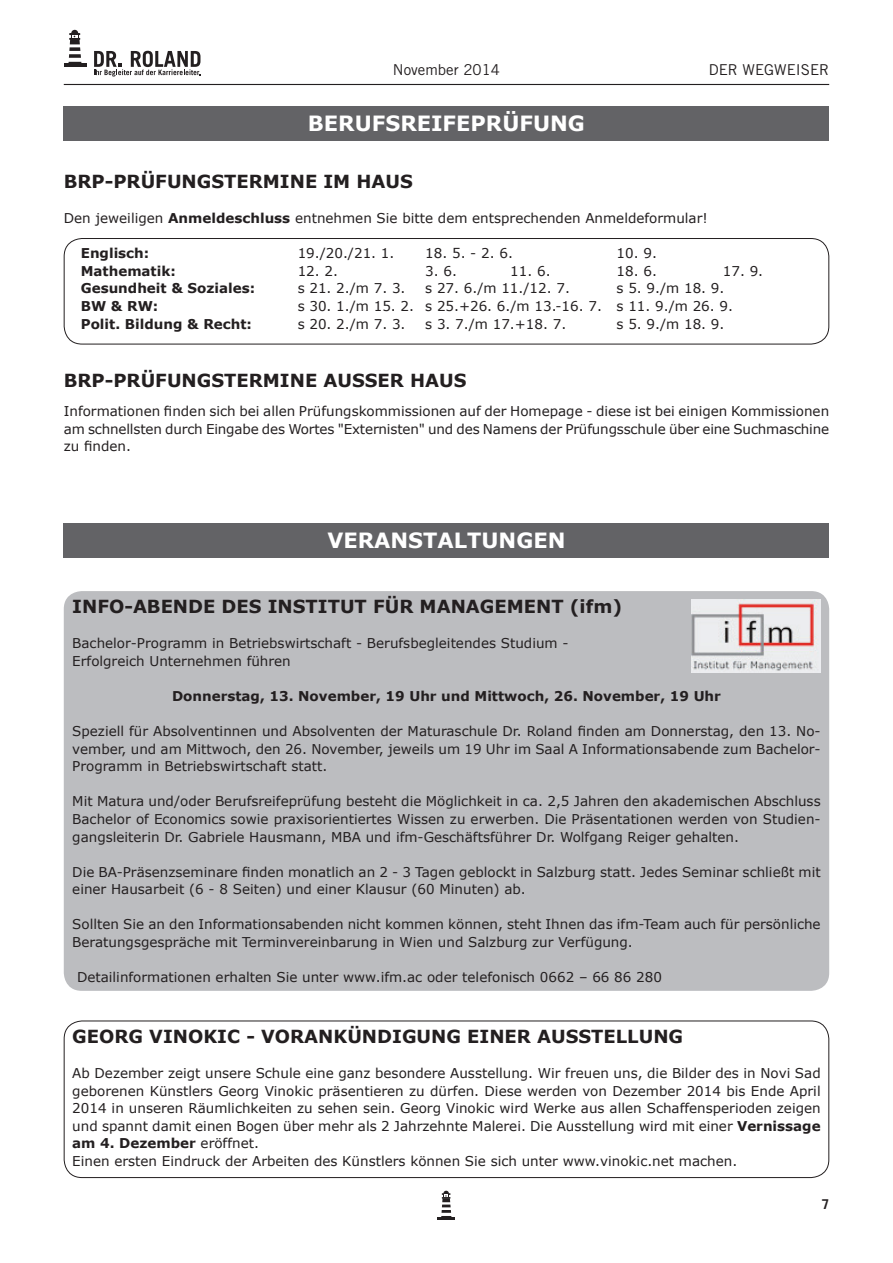
<style>
.page{position:relative;width:893px;height:1263px;background:#fff}
.page>*{position:absolute;margin:0;border:0;box-sizing:border-box;transform-origin:0 0}
.t1{font:700 21px "Verdana";color:#fff}
.t2{font:700 18px "Verdana";color:#231f20}
.t3{font:15px "Trade Gothic LT Std";color:#231f20}
.t4{font:13.5px/17.5px "Verdana";color:#231f20}
.t5{font:700 13.5px "Verdana";color:#231f20}
.t6{font:700 13.5px "Trade Gothic LT Std";color:#231f20}
.s1{font-weight:700}
</style>
<div class="page">
<svg style="left:94px;top:51px;width:107px;height:26px"></svg>
<div style="left:71px;top:30px;width:7px;height:6px;background:#231f20;border-radius:50%"></div>
<hr style="left:64px;top:64px;width:22px;height:3px;background:#231f20">
<svg style="left:69px;top:61px;width:12px;height:1px"></svg>
<svg style="left:69px;top:33px;width:12px;height:18px"></svg>
<hr style="left:68px;top:62px;width:14px;height:3px;background:#231f20">
<svg style="left:69px;top:47px;width:11px;height:4px"></svg>
<div style="left:70px;top:39px;width:10px;height:5px;background:#231f20"></div>
<svg style="left:69px;top:54px;width:12px;height:4px"></svg>
<hr style="left:64px;top:84px;width:765px;height:1px;background:#231f20">
<hr style="left:437px;top:1217px;width:18px;height:3px;background:#231f20">
<svg style="left:441px;top:1191px;width:11px;height:26px"></svg>
<div style="left:64px;top:106px;width:765px;height:34px;background:#636366"></div>
<div style="left:64px;top:238px;width:765px;height:106px;border:1px solid #231f20;border-radius:18px"></div>
<div style="left:64px;top:591px;width:765px;height:400px;background:#bcbdc0;border-radius:18px"></div>
<div style="left:64px;top:1020px;width:765px;height:158px;border:1px solid #231f20;border-radius:18px"></div>
<div style="left:64px;top:523px;width:765px;height:34px;background:#636366"></div>
<img style="left:692px;top:600px;width:129px;height:73px">
<p class="t3" style="left:393px;top:60px;width:109px">November 2014</p>
<p class="t3" style="left:709px;top:60px;width:122px">DER WEGWEISER</p>
<h1 class="t1" style="left:308px;top:109px;width:278px">BERUFSREIFEPRÜFUNG</h1>
<h2 class="t2" style="left:64px;top:169px;width:351px">BRP-PRÜFUNGSTERMINE IM HAUS</h2>
<p class="t4" style="left:64px;top:209px;width:645px">Den jeweiligen <span class="s1">Anmeldeschluss</span> entnehmen Sie bitte dem entsprechenden Anmeldeformular!</p>
<p class="t5" style="left:81px;top:244px;width:70px">Englisch:</p>
<p class="t4" style="left:298px;top:244px;width:98px">19./20./21. 1.</p>
<p class="t4" style="left:425px;top:244px;width:89px">18. 5. - 2. 6.</p>
<p class="t4" style="left:617px;top:244px;width:42px">10. 9.</p>
<p class="t5" style="left:81px;top:261px;width:97px">Mathematik:</p>
<p class="t4" style="left:298px;top:262px;width:42px">12. 2.</p>
<p class="t4" style="left:425px;top:262px;width:33px">3. 6.</p>
<p class="t4" style="left:510px;top:262px;width:42px">11. 6.</p>
<p class="t4" style="left:617px;top:262px;width:42px">18. 6.</p>
<p class="t4" style="left:723px;top:262px;width:42px">17. 9.</p>
<p class="t5" style="left:81px;top:279px;width:176px">Gesundheit &amp; Soziales:</p>
<p class="t4" style="left:298px;top:280px;width:109px">s 21. 2./m 7. 3.</p>
<p class="t4" style="left:425px;top:280px;width:146px">s 27. 6./m 11./12. 7.</p>
<p class="t4" style="left:617px;top:280px;width:109px">s 5. 9./m 18. 9.</p>
<p class="t5" style="left:81px;top:296px;width:79px">BW &amp; RW:</p>
<p class="t4" style="left:298px;top:297px;width:437px">s 30. 1./m 15. 2. s 25.+26. 6./m 13.-16. 7. s 11. 9./m 26. 9.</p>
<p class="t5" style="left:81px;top:314px;width:173px">Polit. Bildung &amp; Recht:</p>
<p class="t4" style="left:298px;top:315px;width:109px">s 20. 2./m 7. 3.</p>
<p class="t4" style="left:425px;top:315px;width:142px">s 3. 7./m 17.+18. 7.</p>
<p class="t4" style="left:617px;top:315px;width:109px">s 5. 9./m 18. 9.</p>
<h2 class="t2" style="left:64px;top:368px;width:404px">BRP-PRÜFUNGSTERMINE AUSSER HAUS</h2>
<p class="t4" style="left:64px;top:402px;width:767px;text-align:justify">Informationen finden sich bei allen Prüfungskommissionen auf der Homepage - diese ist bei einigen Kommissionen am schnellsten durch Eingabe des Wortes "Externisten" und des Namens der Prüfungsschule über eine Suchmaschine zu finden.</p>
<h1 class="t1" style="left:327px;top:526px;width:240px">VERANSTALTUNGEN</h1>
<h2 class="t2" style="left:72px;top:594px;width:551px">INFO-ABENDE DES INSTITUT FÜR MANAGEMENT (ifm)</h2>
<p class="t4" style="left:72px;top:635px;width:498px">Bachelor-Programm in Betriebswirtschaft - Berufsbegleitendes Studium -<br>Erfolgreich Unternehmen führen</p>
<p class="t5" style="left:172px;top:687px;width:550px">Donnerstag, 13. November, 19 Uhr und Mittwoch, 26. November, 19 Uhr</p>
<p class="t4" style="left:72px;top:722px;width:750px;text-align:justify">Speziell für Absolventinnen und Absolventen der Maturaschule Dr. Roland finden am Donnerstag, den 13. No&shy;vember, und am Mittwoch, den 26. November, jeweils um 19 Uhr im Saal A Informationsabende zum Bachelor-Programm in Betriebswirtschaft statt.</p>
<p class="t4" style="left:72px;top:793px;width:750px;text-align:justify">Mit Matura und/oder Berufsreifeprüfung besteht die Möglichkeit in ca. 2,5 Jahren den akademischen Abschluss Bachelor of Economics sowie praxisorientiertes Wissen zu erwerben. Die Präsentationen werden von Studien&shy;gangsleiterin Dr. Gabriele Hausmann, MBA und ifm-Geschäftsführer Dr. Wolfgang Reiger gehalten.</p>
<p class="t4" style="left:72px;top:863px;width:750px">Die BA-Präsenzseminare finden monatlich an 2 - 3 Tagen geblockt in Salzburg statt. Jedes Seminar schließt mit einer Hausarbeit (6 - 8 Seiten) und einer Klausur (60 Minuten) ab.</p>
<p class="t4" style="left:72px;top:915px;width:750px">Sollten Sie an den Informationsabenden nicht kommen können, steht Ihnen das ifm-Team auch für persönliche<br>Beratungsgespräche mit Terminvereinbarung in Wien und Salzburg zur Verfügung.</p>
<p class="t4" style="left:77px;top:968px;width:586px">Detailinformationen erhalten Sie unter www.ifm.ac oder telefonisch 0662 – 66 86 280</p>
<h2 class="t2" style="left:72px;top:1023px;width:612px">GEORG VINOKIC - VORANKÜNDIGUNG EINER AUSSTELLUNG</h2>
<p class="t4" style="left:72px;top:1064px;width:750px">Ab Dezember zeigt unsere Schule eine ganz besondere Ausstellung. Wir freuen uns, die Bilder des in Novi Sad geborenen Künstlers Georg Vinokic präsentieren zu dürfen. Diese werden von Dezember 2014 bis Ende April 2014 in unseren Räumlichkeiten zu sehen sein. Georg Vinokic wird Werke aus allen Schaffensperioden zeigen und spannt damit einen Bogen über mehr als 2 Jahrzehnte Malerei. Die Ausstellung wird mit einer <span class="s1">Vernissage am 4. Dezember</span> eröffnet.<br>Einen ersten Eindruck der Arbeiten des Künstlers können Sie sich unter www.vinokic.net machen.</p>
<p class="t6" style="left:822px;top:1196px;width:9px">7</p>
</div>
